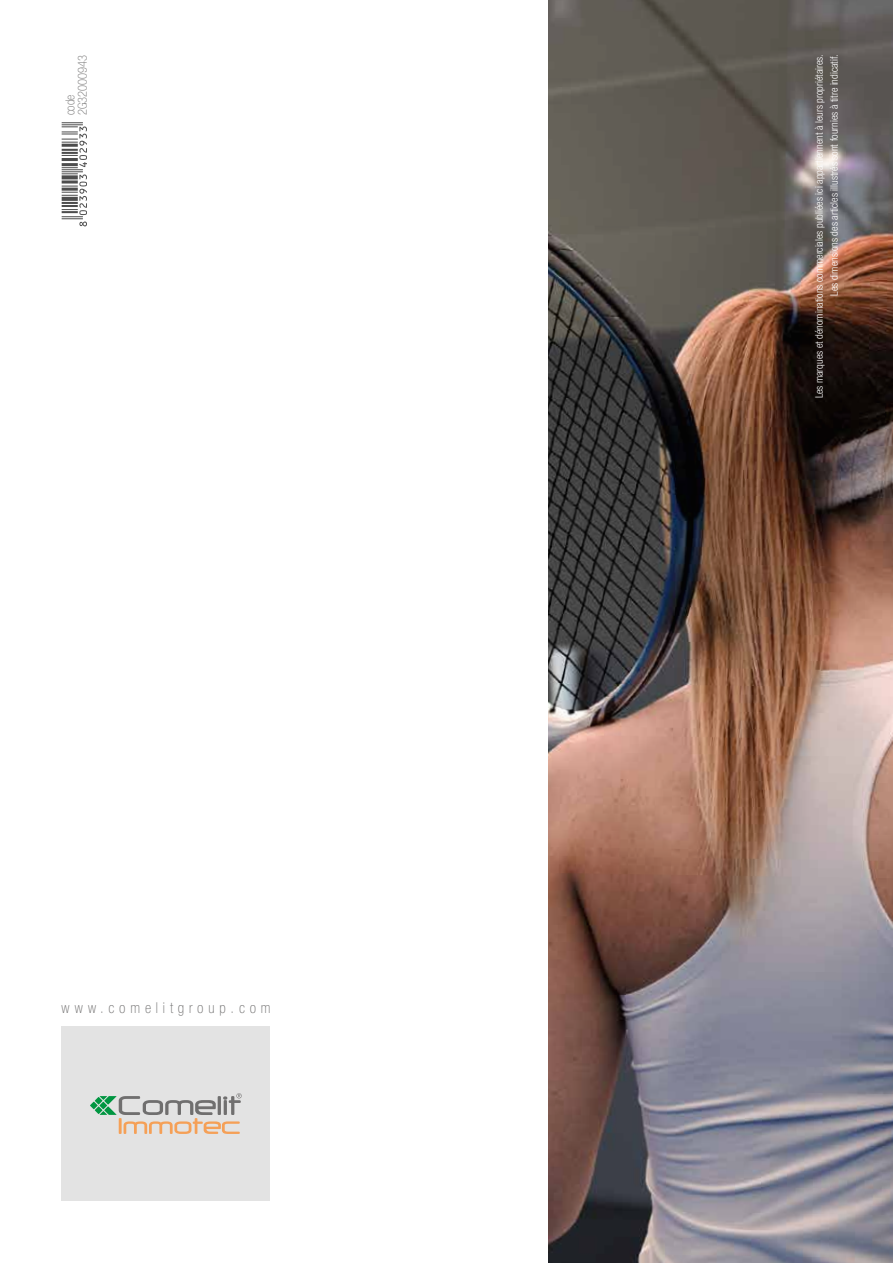
<style>
.page{position:relative;width:893px;height:1263px;background:#fff}
.page>*{position:absolute;margin:0;border:0;box-sizing:border-box;transform-origin:0 0}
.t1{font:100 condensed 15px "Helvetica Neue LTW1 G";letter-spacing:.32em;color:#706f6f}
.t2{font:100 condensed 12.45px/12.5px "Helvetica Neue LTW1 G";color:#706f6f}
.t3{font:300 condensed 10.5px/15px "Helvetica Neue LTW1 G";color:#fff;text-align:right}
</style>
<div class="page">
<img style="left:549px;top:0;width:344px;height:1263px">
<div style="left:62px;top:1026px;width:208px;height:175px;background:#e3e3e3"></div>
<svg style="left:90px;top:1101px;width:8px;height:8px"></svg>
<svg style="left:95px;top:1106px;width:8px;height:8px"></svg>
<svg style="left:95px;top:1097px;width:8px;height:8px"></svg>
<svg style="left:99px;top:1093px;width:143px;height:41px"></svg>
<svg style="left:62px;top:122px;width:25px;height:104px"></svg>
<p class="t2" style="left:64px;top:115px;width:62px;rotate:-90deg">code<br>2G32000943</p>
<h1 class="t1" style="left:62px;top:999px;width:210px">www.comelitgroup.com</h1>
<p class="t3" style="left:812px;top:398px;width:346px;rotate:-90deg">Les marques et dénominations commerciales publiées ici appartiennent à leurs propriétaires.<br>Les dimensions des articles illustrés sont fournies à titre indicatif.</p>
</div>
